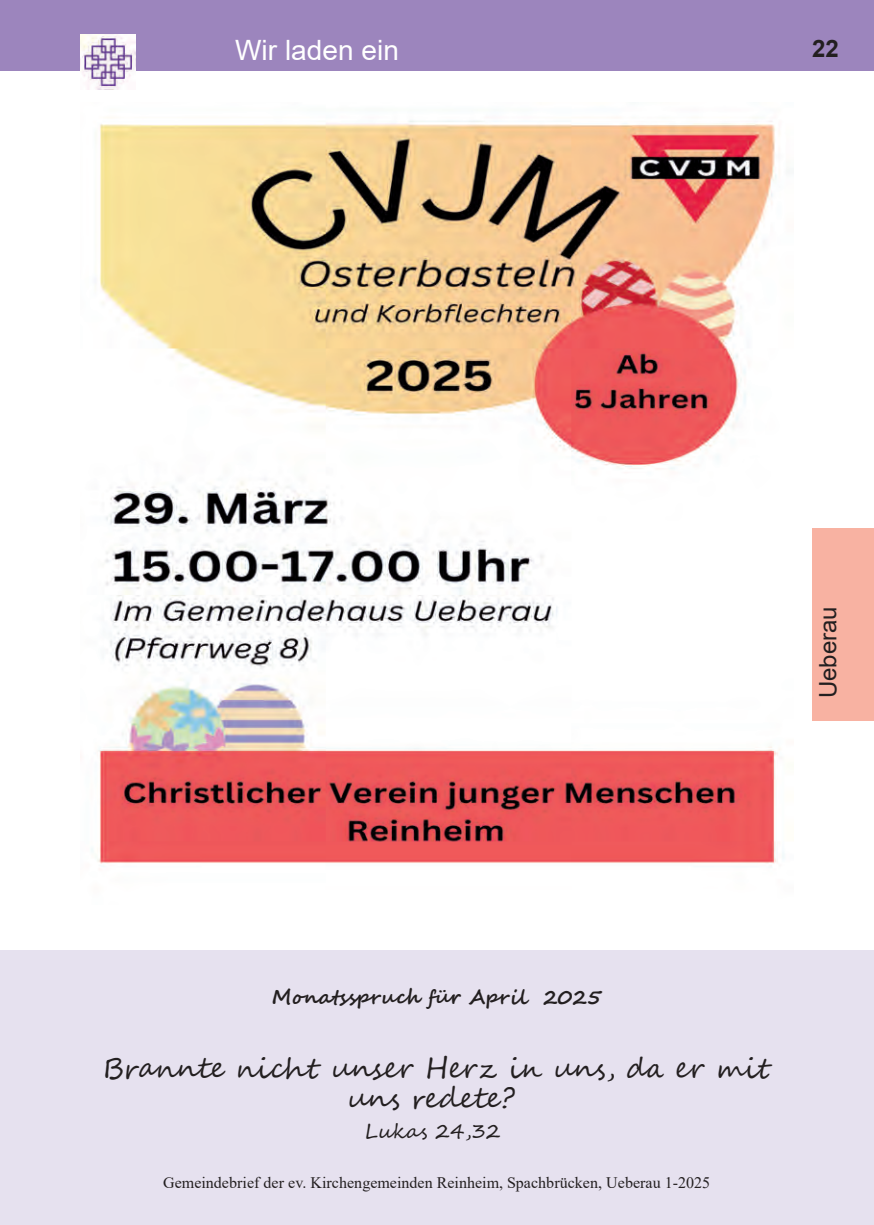
<style>
.page{position:relative;width:874px;height:1225px;background:#fff}
.page>*{position:absolute;margin:0;border:0;box-sizing:border-box;transform-origin:0 0}
.t1{font:28px/30px "Segoe Script";color:#231f20;text-align:center}
.t2{font:28px "Arial";color:#fff}
.t3{font:24px "Arial";color:#231f20}
.t4{font:700 24px "Arial";color:#231f20}
.t5{font:700 20px "Segoe Script";color:#231f20}
.t6{font:20px "Segoe Script";color:#231f20}
.t7{font:16px "Times New Roman";color:#231f20}
</style>
<div class="page">
<img style="left:82px;top:71px;width:49px;height:19px">
<div style="left:0;top:0;width:873px;height:71px;background:#9c85bd"></div>
<div style="left:811px;top:528px;width:62px;height:192px;background:#f8b2a2"></div>
<div style="left:0;top:950px;width:873px;height:275px;background:#e6e1ef"></div>
<img style="left:91px;top:120px;width:693px;height:748px">
<h1 class="t2" style="left:235px;top:35px;width:165px">Wir laden ein</h1>
<h2 class="t4" style="left:811px;top:35px;width:28px">22</h2>
<h2 class="t3" style="left:814px;top:698px;width:94px;rotate:-90deg">Ueberau</h2>
<p class="t5" style="left:272px;top:982px;width:331px">Monatsspruch für April 2025</p>
<h1 class="t1" style="left:102px;top:1054px;width:667px">Brannte nicht unser Herz in uns, da er mit uns redete?</h1>
<p class="t6" style="left:364px;top:1116px;width:137px">Lukas 24,32</p>
<p class="t7" style="left:163px;top:1173px;width:548px">Gemeindebrief der ev. Kirchengemeinden Reinheim, Spachbrücken, Ueberau 1-2025</p>
</div>
